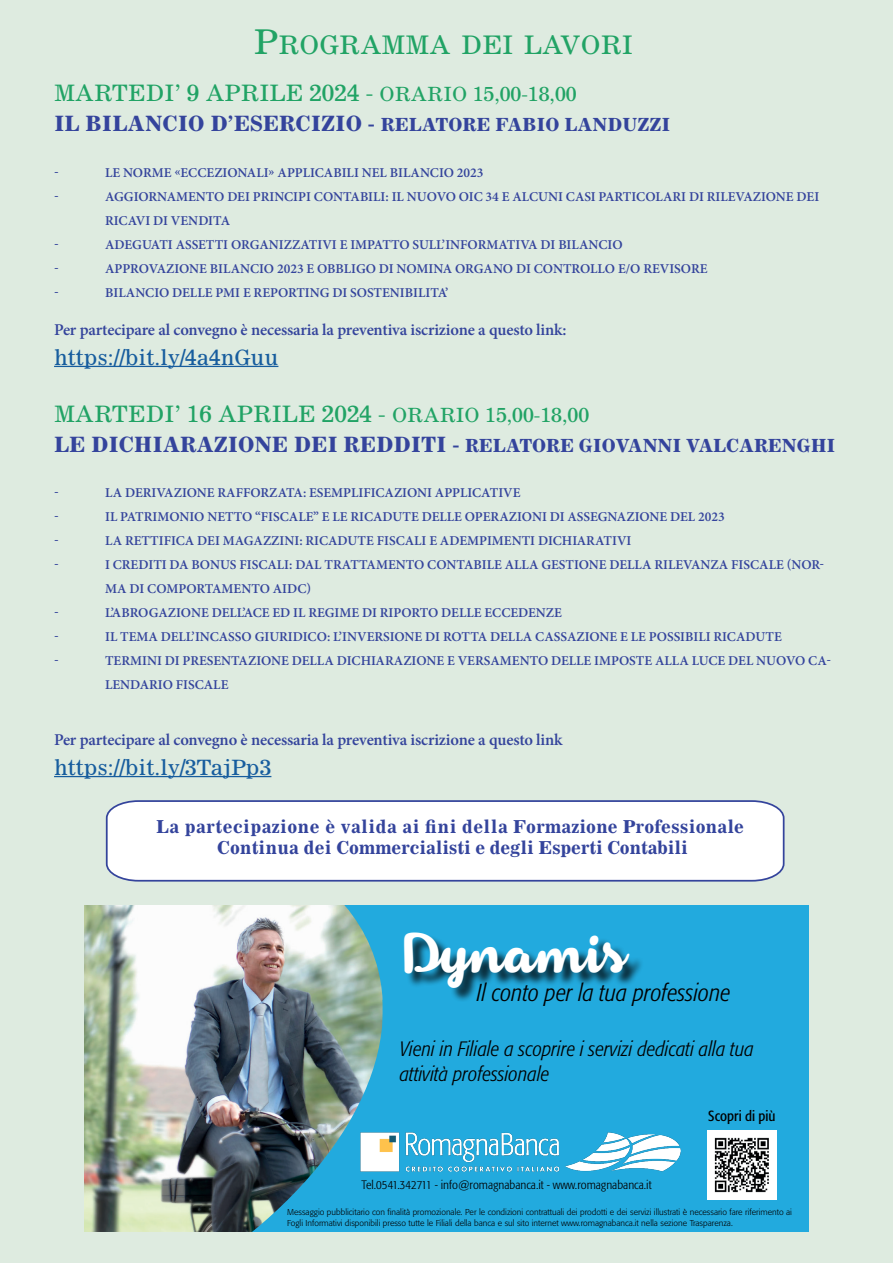
<style>
.page{position:relative;width:893px;height:1263px;background:#deebe0}
.page>*{position:absolute;margin:0;border:0;box-sizing:border-box;transform-origin:0 0}
.t1{font:48.6px "Armonioso";color:#fff}
.t2{font:25.5px "Corona LT Std";color:#21a365}
.t3{font:italic 300 condensed 24.3px "Formata";color:#000001}
.t4{font:22.5px "Corona LT Std";color:#21a365}
.t5{font:21px "Corona LT Std";letter-spacing:-.01em;color:#175d9e}
.t6{font:21px "Corona LT Std Bold Face No 2";color:#34449c}
.t7{font:italic 300 condensed 20.7px/24.8px "Formata";color:#000001}
.t8{font:18px "Corona LT Std Bold Face No 2";letter-spacing:-.005em;color:#34449c}
.t9{font:17.7px/21.3px "Corona LT Std Bold Face No 2";color:#34449c;text-align:center}
.t10{font:600 16.5px "Minion Pro";letter-spacing:-.01em;color:#34449c}
.t11{font:condensed 14.55px "Formata";color:#000001}
.t12{font:600 13.5px/24px "Minion Pro";color:#34449c}
.t13{font:300 condensed 12.15px "Formata";color:#000001;scale:1.06 1}
.t14{font:300 8.55px/10.2px "Formata";color:#000001}
.s1{font-size:33.9px}
.s2{font-size:19.5px}
.s3{font-size:18px}
.s4{font-size:21px}
</style>
<div class="page">
<svg style="left:105px;top:800px;width:680px;height:82px"></svg>
<hr style="left:54px;top:366px;width:224px;height:1px;background:#175d9e">
<hr style="left:54px;top:776px;width:217px;height:1px;background:#175d9e">
<img style="left:85px;top:905px;width:93px;height:327px">
<svg style="left:178px;top:905px;width:630px;height:327px;fill:#22aade"></svg>
<div style="left:406px;top:934px;width:238px;height:68px;background:#000001;opacity:.75"></div>
<img style="left:707px;top:1131px;width:69px;height:68px">
<img style="left:348px;top:1127px;width:344px;height:49px">
<h2 class="t2" style="left:254px;top:30px;width:381px"><span class="s1">P</span>ROGRAMMA DEI LAVORI</h2>
<h3 class="t4" style="left:54px;top:80px;width:524px">MARTEDI’ 9 APRILE 2024 - <span class="s2">ORARIO 15,00-18,00</span></h3>
<h3 class="t6" style="left:54px;top:110px;width:618px">IL BILANCIO D’ESERCIZIO - <span class="s3">RELATORE FABIO LANDUZZI</span></h3>
<p class="t12" style="left:54px;top:161px;width:6px">-</p>
<p class="t12" style="left:105px;top:161px;width:380px">LE NORME «ECCEZIONALI» APPLICABILI NEL BILANCIO 2023</p>
<p class="t12" style="left:54px;top:185px;width:6px">-</p>
<p class="t12" style="left:105px;top:185px;width:716px">AGGIORNAMENTO DEI PRINCIPI CONTABILI: IL NUOVO OIC 34 E ALCUNI CASI PARTICOLARI DI RILEVAZIONE DEI<br>RICAVI DI VENDITA</p>
<p class="t12" style="left:54px;top:233px;width:6px">-</p>
<p class="t12" style="left:105px;top:233px;width:519px">ADEGUATI ASSETTI ORGANIZZATIVI E IMPATTO SULL’INFORMATIVA DI BILANCIO</p>
<p class="t12" style="left:54px;top:257px;width:6px">-</p>
<p class="t12" style="left:105px;top:257px;width:604px">APPROVAZIONE BILANCIO 2023 E OBBLIGO DI NOMINA ORGANO DI CONTROLLO E/O REVISORE</p>
<p class="t12" style="left:54px;top:281px;width:6px">-</p>
<p class="t12" style="left:105px;top:281px;width:345px">BILANCIO DELLE PMI E REPORTING DI SOSTENIBILITA’</p>
<p class="t10" style="left:54px;top:318px;width:514px">Per partecipare al convegno è necessaria la preventiva iscrizione a questo link:</p>
<h3 class="t5" style="left:54px;top:344px;width:226px">https://bit.ly/4a4nGuu</h3>
<h3 class="t4" style="left:54px;top:400px;width:537px">MARTEDI’ 16 APRILE 2024 - <span class="s2">ORARIO 15,00-18,00</span></h3>
<h3 class="t8" style="left:54px;top:433px;width:783px"><span class="s4">LE DICHIARAZIONE DEI REDDITI -</span> RELATORE GIOVANNI VALCARENGHI</h3>
<p class="t12" style="left:54px;top:481px;width:6px">-</p>
<p class="t12" style="left:105px;top:481px;width:417px">LA DERIVAZIONE RAFFORZATA: ESEMPLIFICAZIONI APPLICATIVE</p>
<p class="t12" style="left:54px;top:505px;width:6px">-</p>
<p class="t12" style="left:105px;top:505px;width:621px">IL PATRIMONIO NETTO “FISCALE” E LE RICADUTE DELLE OPERAZIONI DI ASSEGNAZIONE DEL 2023</p>
<p class="t12" style="left:54px;top:529px;width:6px">-</p>
<p class="t12" style="left:105px;top:529px;width:528px">LA RETTIFICA DEI MAGAZZINI: RICADUTE FISCALI E ADEMPIMENTI DICHIARATIVI</p>
<p class="t12" style="left:54px;top:553px;width:6px">-</p>
<p class="t12" style="left:105px;top:553px;width:721px">I CREDITI DA BONUS FISCALI: DAL TRATTAMENTO CONTABILE ALLA GESTIONE DELLA RILEVANZA FISCALE (NOR-<br>MA DI COMPORTAMENTO AIDC)</p>
<p class="t12" style="left:54px;top:601px;width:6px">-</p>
<p class="t12" style="left:105px;top:601px;width:458px">L’ABROGAZIONE DELL’ACE ED IL REGIME DI RIPORTO DELLE ECCEDENZE</p>
<p class="t12" style="left:54px;top:625px;width:6px">-</p>
<p class="t12" style="left:105px;top:625px;width:678px">IL TEMA DELL’INCASSO GIURIDICO: L’INVERSIONE DI ROTTA DELLA CASSAZIONE E LE POSSIBILI RICADUTE</p>
<p class="t12" style="left:54px;top:649px;width:6px">-</p>
<p class="t12" style="left:105px;top:649px;width:727px">TERMINI DI PRESENTAZIONE DELLA DICHIARAZIONE E VERSAMENTO DELLE IMPOSTE ALLA LUCE DEL NUOVO CA-<br>LENDARIO FISCALE</p>
<p class="t10" style="left:54px;top:728px;width:510px">Per partecipare al convegno è necessaria la preventiva iscrizione a questo link</p>
<h3 class="t5" style="left:54px;top:754px;width:219px">https://bit.ly/3TajPp3</h3>
<h3 class="t9" style="left:156px;top:815px;width:589px">La partecipazione è valida ai fini della Formazione Professionale<br>Continua dei Commercialisti e degli Esperti Contabili</h3>
<h1 class="t1" style="left:404px;top:919px;width:224px">Dynamis</h1>
<h3 class="t3" style="left:477px;top:978px;width:255px">Il conto per la tua professione</h3>
<h3 class="t7" style="left:400px;top:1037px;width:356px">Vieni in Filiale a scoprire i servizi dedicati alla tua attività professionale</h3>
<p class="t11" style="left:708px;top:1107px;width:69px">Scopri di più</p>
<p class="t13" style="left:361px;top:1178px;width:275px">Tel.0541.342711 - info@romagnabanca.it - www.romagnabanca.it</p>
<p class="t14" style="left:287px;top:1207px;width:506px">Messaggio pubblicitario con finalità promozionale. Per le condizioni contrattuali dei prodotti e dei servizi illustrati è necessario fare riferimento ai<br>Fogli Informativi disponibili presso tutte le Filiali della banca e sul sito internet www.romagnabanca.it nella sezione Trasparenza.</p>
</div>
